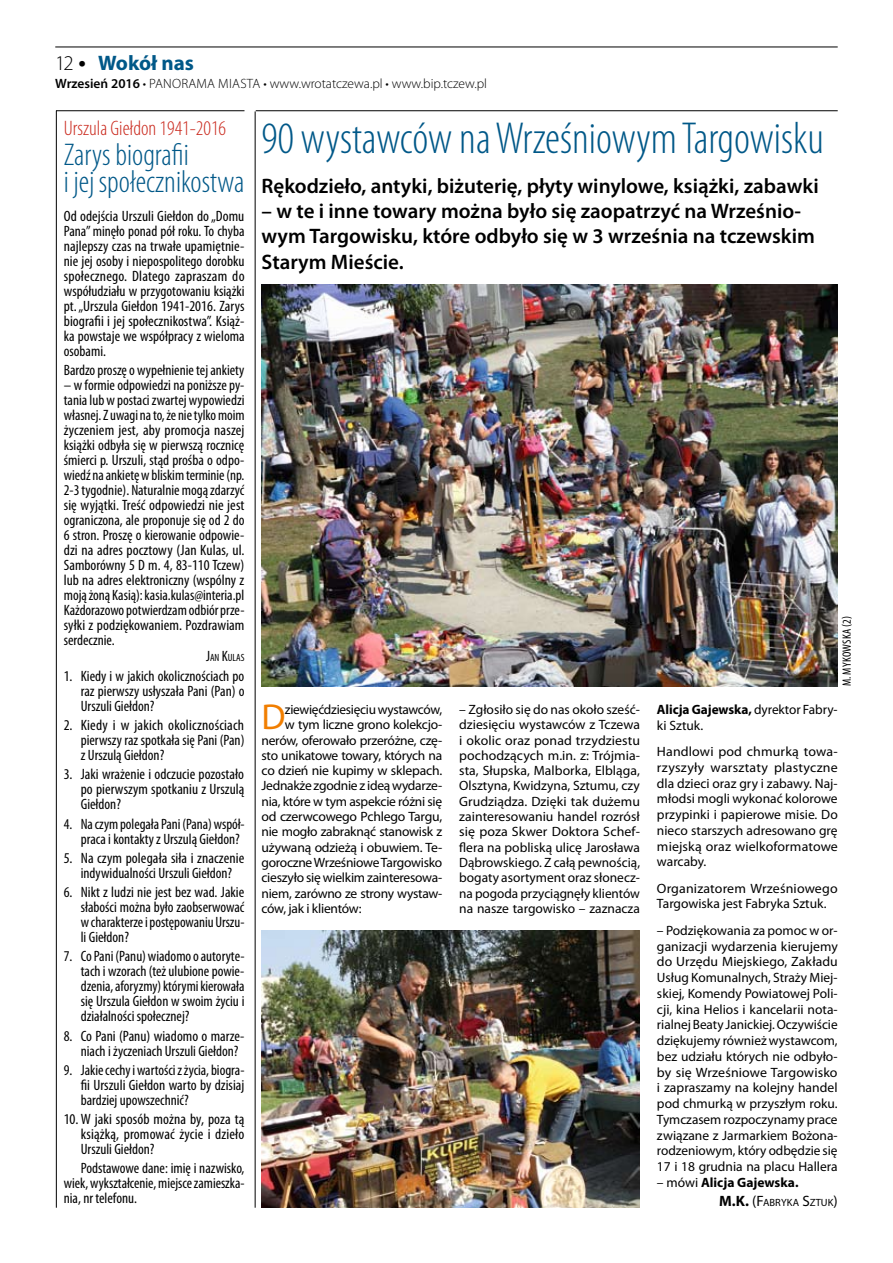
<style>
.page{position:relative;width:893px;height:1263px;background:#fff}
.page>*{position:absolute;margin:0;border:0;box-sizing:border-box;transform-origin:0 0}
.t1{font:300 condensed 45px "Myriad Pro";color:#005888}
.t2{font:36.15px "Myriad Pro";color:#f17e00}
.t3{font:300 condensed 31.5px/27px "Myriad Pro";color:#005888}
.t4{font:600 21px/25.2px "Myriad Pro";color:#000}
.t5{font:300 condensed 21px "Myriad Pro";color:#ca291d}
.t6{font:700 21px "Myriad Pro";color:#005888}
.t7{font:condensed 15px/15px "Myriad Pro";color:#000;text-align:justify}
.t8{font:13.5px/15.8px "Myriad Pro";letter-spacing:-.02em;color:#000;text-align:justify}
.t9{font:300 13.5px "Myriad Pro";letter-spacing:.015em;color:#000}
.t10{font:13.5px/15.8px "Myriad Pro";letter-spacing:.005em;color:#000}
.t11{font:700 13.5px "Myriad Pro";color:#000}
.t12{font:condensed 12px "Myriad Pro";letter-spacing:.02em;color:#000}
.t13{font:10.5px "Myriad Pro";color:#000}
.t14{font:condensed 10.5px "Myriad Pro";color:#000}
.s1{font-weight:300;color:#000}
.s2{font-weight:600;font-size:24px;color:#000}
.s3{font-weight:600}
.s4{font-size:15px}
.s5{font-weight:700}
.s6{font-weight:400}
.s7{font-weight:700;font-size:15px}
</style>
<div class="page">
<hr style="left:55px;top:47px;width:783px;height:1px;background:#000">
<img style="left:261px;top:285px;width:577px;height:401px">
<img style="left:261px;top:930px;width:379px;height:278px">
<hr style="left:56px;top:110px;width:188px;height:1px;background:#000">
<hr style="left:56px;top:111px;width:1px;height:1097px;background:#000">
<hr style="left:255px;top:111px;width:1px;height:1097px;background:#000">
<hr style="left:256px;top:110px;width:582px;height:1px;background:#000">
<h3 class="t6" style="left:55px;top:49px;width:140px"><span class="s1">12</span> <span class="s2">•</span> Wokół nas</h3>
<p class="t9" style="left:55px;top:75px;width:433px"><span class="s3">Wrzesień 2016</span> • Panorama Miasta • www.wrotatczewa.pl • www.bip.tczew.pl</p>
<h3 class="t5" style="left:64px;top:115px;width:164px">Urszula Giełdon 1941-2016</h3>
<h3 class="t3" style="left:64px;top:141px;width:182px">Zarys biografii<br>i jej społecznikostwa</h3>
<p class="t7" style="left:64px;top:208px;width:182px">Od odejścia Urszuli Giełdon do „Domu Pana” minęło ponad pół roku. To chyba najlepszy czas na trwałe upamiętnie&shy;nie jej osoby i niepospolitego dorobku społecznego. Dlatego zapraszam do współudziału w przygotowaniu książki pt. „Urszula Giełdon 1941-2016. Zarys biografii i jej społecznikostwa”. Książ&shy;ka powstaje we współpracy z wieloma osobami.</p>
<p class="t7" style="left:64px;top:362px;width:182px">Bardzo proszę o wypełnienie tej ankiety</p>
<p class="t7" style="left:64px;top:377px;width:183px">– w formie odpowiedzi na poniższe py&shy;tania lub w postaci zwartej wypowiedzi własnej. Z uwagi na to, że nie tylko moim życzeniem jest, aby promocja naszej książki odbyła się w pierwszą rocznicę śmierci p. Urszuli, stąd prośba o odpo&shy;wiedź na ankietę w bliskim terminie (np.<br>2-3 tygodnie). Naturalnie mogą zdarzyć się wyjątki. Treść odpowiedzi nie jest ograniczona, ale proponuje się od 2 do 6 stron. Proszę o kierowanie odpowie&shy;dzi na adres pocztowy (Jan Kulas, ul.<br>Samborówny 5 D m. 4, 83-110 Tczew) lub na adres elektroniczny (wspólny z moją żoną Kasią): kasia.kulas@interia.pl Każdorazowo potwierdzam odbiór prze&shy;syłki z podziękowaniem. Pozdrawiam serdecznie.</p>
<p class="t14" style="left:206px;top:652px;width:40px"><span class="s4">J</span>an <span class="s4">K</span>ulas</p>
<p class="t7" style="left:81px;top:668px;width:165px;text-indent:-17px">1. Kiedy i w jakich okolicznościach po raz pierwszy usłyszała Pani (Pan) o Urszuli Giełdon?</p>
<p class="t7" style="left:81px;top:717px;width:165px;text-indent:-17px">2. Kiedy i w jakich okolicznościach pierwszy raz spotkała się Pani (Pan) z Urszulą Giełdon?</p>
<p class="t7" style="left:81px;top:767px;width:165px;text-indent:-17px">3. Jaki wrażenie i odczucie pozostało po pierwszym spotkaniu z Urszulą Giełdon?</p>
<p class="t7" style="left:81px;top:816px;width:165px;text-indent:-17px">4. Na czym polegała Pani (Pana) współ&shy;praca i kontakty z Urszulą Giełdon?</p>
<p class="t7" style="left:64px;top:850px;width:182px;text-align:center">5. Na czym polegała siła i znaczenie indywidualności Urszuli Giełdon?</p>
<p class="t7" style="left:81px;top:884px;width:165px;text-indent:-17px">6. Nikt z ludzi nie jest bez wad. Jakie słabości można było zaobserwować w charakterze i postępowaniu Urszu&shy;li Giełdon?</p>
<p class="t7" style="left:81px;top:949px;width:165px;text-indent:-17px">7. Co Pani (Panu) wiadomo o autoryte&shy;tach i wzorach (też ulubione powie&shy;dzenia, aforyzmy) którymi kierowała się Urszula Giełdon w swoim życiu i działalności społecznej?</p>
<p class="t7" style="left:81px;top:1028px;width:165px;text-indent:-17px">8. Co Pani (Panu) wiadomo o marze&shy;niach i życzeniach Urszuli Giełdon?</p>
<p class="t7" style="left:81px;top:1062px;width:166px;text-indent:-17px">9. Jakie cechy i wartości z życia, biogra&shy;fii Urszuli Giełdon warto by dzisiaj bardziej upowszechnić?</p>
<p class="t7" style="left:81px;top:1111px;width:165px;text-indent:-17px">10. W jaki sposób można by, poza tą książką, promować życie i dzieło Urszuli Giełdon?</p>
<p class="t7" style="left:64px;top:1161px;width:182px;text-indent:17px">Podstawowe dane: imię i nazwisko, wiek, wykształcenie, miejsce zamieszka&shy;nia, nr telefonu.</p>
<h1 class="t1" style="left:261px;top:111px;width:564px">90 wystawców na Wrześniowym Targowisku</h1>
<h3 class="t4" style="left:261px;top:173px;width:559px">Rękodzieło, antyki, biżuterię, płyty winylowe, książki, zabawki</h3>
<h3 class="t4" style="left:261px;top:198px;width:555px">– w te i inne towary można było się zaopatrzyć na Wrześnio&shy;wym Targowisku, które odbyło się w 3 września na tczewskim<br>Starym Mieście.</h3>
<p class="t12" style="left:839px;top:686px;width:72px;rotate:-90deg">M. Mykowska (2)</p>
<h2 class="t2" style="left:261px;top:695px;width:26px">D</h2>
<p class="t8" style="left:285px;top:701px;width:159px">ziewięćdziesięciu wystawców,</p>
<p class="t8" style="left:285px;top:717px;width:159px">w tym liczne grono kolekcjo-</p>
<p class="t8" style="left:261px;top:732px;width:182px">nerów, oferowało przeróżne, czę-</p>
<p class="t8" style="left:261px;top:747px;width:182px">sto unikatowe towary, których na</p>
<p class="t8" style="left:261px;top:762px;width:182px">co dzień nie kupimy w sklepach.</p>
<p class="t8" style="left:261px;top:778px;width:182px">Jednakże zgodnie z ideą wydarze-</p>
<p class="t8" style="left:261px;top:793px;width:182px">nia, które w tym aspekcie różni się</p>
<p class="t8" style="left:261px;top:808px;width:182px">od czerwcowego Pchlego Targu,</p>
<p class="t8" style="left:261px;top:824px;width:182px">nie mogło zabraknąć stanowisk z</p>
<p class="t8" style="left:261px;top:839px;width:182px">używaną odzieżą i obuwiem. Te-</p>
<p class="t8" style="left:261px;top:854px;width:182px">goroczne Wrześniowe Targowisko</p>
<p class="t8" style="left:261px;top:870px;width:182px">cieszyło się wielkim zainteresowa-</p>
<p class="t8" style="left:261px;top:885px;width:182px">niem, zarówno ze strony wystaw-</p>
<p class="t8" style="left:261px;top:900px;width:102px">ców, jak i klientów:</p>
<p class="t8" style="left:459px;top:701px;width:182px;line-height:15.3px">– Zgłosiło się do nas około sześć&shy;dziesięciu wystawców z Tczewa i okolic oraz ponad trzydziestu pochodzących m.in. z: Trójmia&shy;sta, Słupska, Malborka, Elbląga, Olsztyna, Kwidzyna, Sztumu, czy Grudziądza. Dzięki tak dużemu zainteresowaniu handel rozrósł się poza Skwer Doktora Schef&shy;flera na pobliską ulicę Jarosława Dąbrowskiego. Z całą pewnością, bogaty asortyment oraz słonecz&shy;na pogoda przyciągnęły klientów na nasze targowisko – zaznacza</p>
<p class="t8" style="left:657px;top:701px;width:182px"><span class="s5">Alicja Gajewska,</span> dyrektor Fabry&shy;ki Sztuk.</p>
<p class="t8" style="left:657px;top:743px;width:182px">Handlowi pod chmurką towa&shy;rzyszyły warsztaty plastyczne dla dzieci oraz gry i zabawy. Naj&shy;młodsi mogli wykonać kolorowe przypinki i papierowe misie. Do nieco starszych adresowano grę miejską oraz wielkoformatowe warcaby.</p>
<p class="t10" style="left:657px;top:880px;width:182px">Organizatorem Wrześniowego<br>Targowiska jest Fabryka Sztuk.</p>
<p class="t8" style="left:657px;top:922px;width:182px">– Podziękowania za pomoc w or&shy;ganizacji wydarzenia kierujemy do Urzędu Miejskiego, Zakładu Usług Komunalnych, Straży Miej&shy;skiej, Komendy Powiatowej Poli&shy;cji, kina Helios i kancelarii nota&shy;rialnej Beaty Janickiej. Oczywiście dziękujemy również wystawcom, bez udziału których nie odbyło&shy;by się Wrześniowe Targowisko i zapraszamy na kolejny handel pod chmurką w przyszłym roku.<br>Tymczasem rozpoczynamy prace związane z Jarmarkiem Bożona&shy;rodzeniowym, który odbędzie się 17 i 18 grudnia na placu Hallera</p>
<p class="t11" style="left:657px;top:1173px;width:143px"><span class="s6">– mówi</span> Alicja Gajewska.</p>
<p class="t13" style="left:719px;top:1196px;width:120px"><span class="s7">M.K.</span> <span class="s4">(F</span>abryka <span class="s4">S</span>ztuk<span class="s4">)</span></p>
</div>
